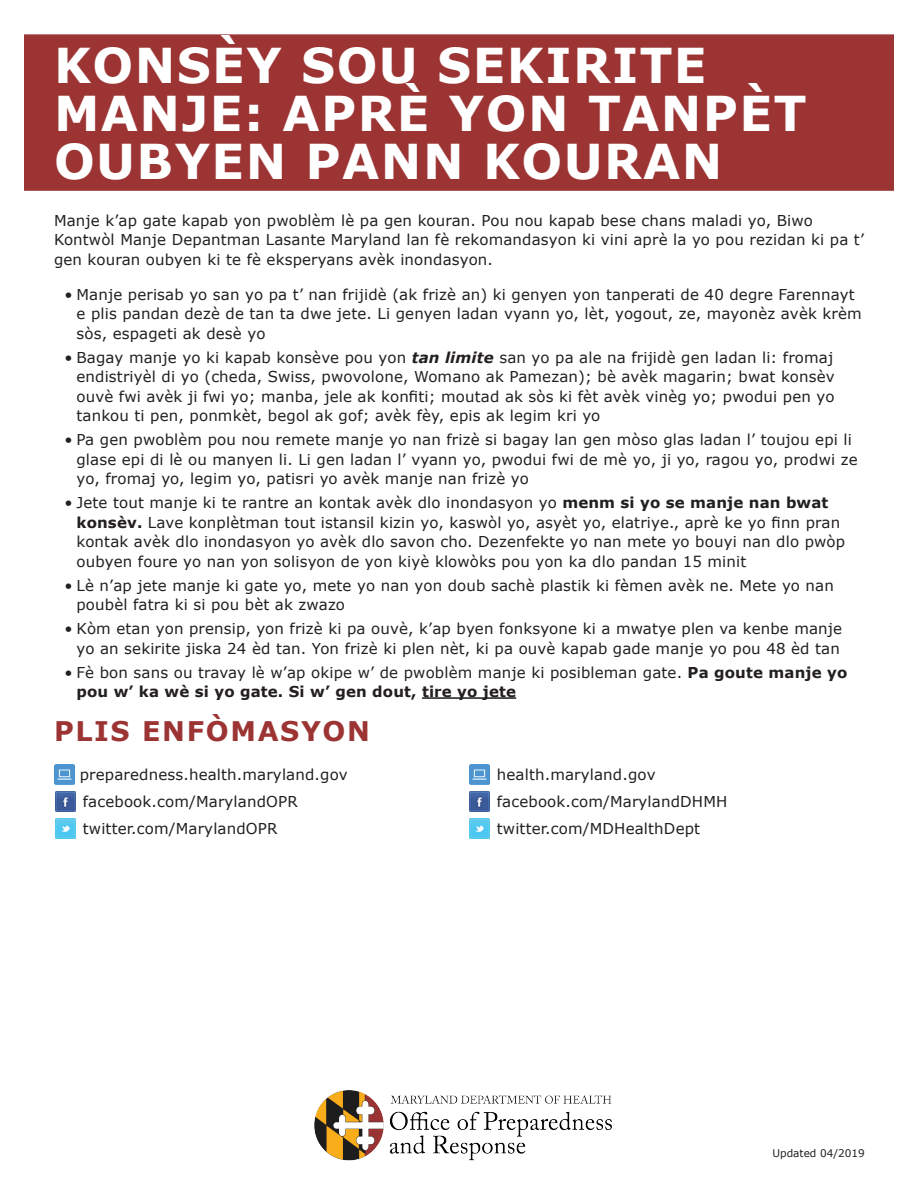
<style>
.page{position:relative;width:918px;height:1188px;background:#fff}
.page>*{position:absolute;margin:0;border:0;box-sizing:border-box;transform-origin:0 0}
.t1{font:700 48px/48px "Verdana";letter-spacing:.03em;color:#fff}
.t2{font:700 27px "Verdana";letter-spacing:.06em;color:#9c3434}
.t3{font:15px/19.5px "Verdana";letter-spacing:.01em;color:#231f20}
.t4{font:10.5px "Verdana";color:#231f20}
.s1{font-weight:700;font-style:italic}
.s2{font-weight:700}
</style>
<div class="page">
<div style="left:24px;top:34px;width:870px;height:157px;background:#9c3434;border:2px solid #9c3434"></div>
<img style="left:314px;top:1090px;width:297px;height:71px">
<hr style="left:422px;top:697px;width:94px;height:2px;background:#231f20">
<img style="left:54px;top:764px;width:20px;height:20px">
<img style="left:56px;top:791px;width:20px;height:20px">
<img style="left:56px;top:818px;width:20px;height:20px">
<img style="left:470px;top:764px;width:20px;height:20px">
<img style="left:470px;top:791px;width:20px;height:20px">
<img style="left:470px;top:818px;width:20px;height:20px">
<p class="t1" style="left:54px;top:40px;width:754px">KONSÈY SOU SEKIRITE<br>MANJE: APRÈ YON TANPÈT<br>OUBYEN PANN KOURAN</p>
<p class="t3" style="left:54px;top:210px;width:812px">Manje k’ap gate kapab yon pwoblèm lè pa gen kouran. Pou nou kapab bese chans maladi yo, Biwo<br>Kontwòl Manje Depantman Lasante Maryland lan fè rekomandasyon ki vini aprè la yo pou rezidan ki pa t’ gen kouran oubyen ki te fè eksperyans avèk inondasyon.</p>
<p class="t3" style="left:76px;top:284px;width:787px;text-indent:-12px">• Manje perisab yo san yo pa t’ nan frijidè (ak frizè an) ki genyen yon tanperati de 40 degre Farennayt e plis pandan dezè de tan ta dwe jete. Li genyen ladan vyann yo, lèt, yogout, ze, mayonèz avèk krèm sòs, espageti ak desè yo</p>
<p class="t3" style="left:76px;top:347px;width:760px;text-align:justify;text-indent:-12px">• Bagay manje yo ki kapab konsève pou yon <span class="s1">tan limite</span> san yo pa ale na frijidè gen ladan li: fromaj endistriyèl di yo (cheda, Swiss, pwovolone, Womano ak Pamezan); bè avèk magarin; bwat konsèv ouvè fwi avèk ji fwi yo; manba, jele ak konfiti; moutad ak sòs ki fèt avèk vinèg yo; pwodui pen yo tankou ti pen, ponmkèt, begol ak gof; avèk fèy, epis ak legim kri yo</p>
<p class="t3" style="left:76px;top:430px;width:783px;text-indent:-12px">• Pa gen pwoblèm pou nou remete manje yo nan frizè si bagay lan gen mòso glas ladan l’ toujou epi li glase epi di lè ou manyen li. Li gen ladan l’ vyann yo, pwodui fwi de mè yo, ji yo, ragou yo, prodwi ze yo, fromaj yo, legim yo, patisri yo avèk manje nan frizè yo</p>
<p class="t3" style="left:76px;top:493px;width:770px;text-indent:-12px">• Jete tout manje ki te rantre an kontak avèk dlo inondasyon yo <span class="s2">menm si yo se manje nan bwat konsèv.</span> Lave konplètman tout istansil kizin yo, kaswòl yo, asyèt yo, elatriye., aprè ke yo finn pran kontak avèk dlo inondasyon yo avèk dlo savon cho. Dezenfekte yo nan mete yo bouyi nan dlo pwòp oubyen foure yo nan yon solisyon de yon kiyè klowòks pou yon ka dlo pandan 15 minit</p>
<p class="t3" style="left:76px;top:575px;width:759px;text-indent:-12px">• Lè n’ap jete manje ki gate yo, mete yo nan yon doub sachè plastik ki fèmen avèk ne. Mete yo nan poubèl fatra ki si pou bèt ak zwazo</p>
<p class="t3" style="left:64px;top:619px;width:779px;text-align:right">• Kòm etan yon prensip, yon frizè ki pa ouvè, k’ap byen fonksyone ki a mwatye plen va kenbe manje yo an sekirite jiska 24 èd tan. Yon frizè ki plen nèt, ki pa ouvè kapab gade manje yo pou 48 èd tan</p>
<p class="t3" style="left:76px;top:662px;width:772px;text-indent:-12px">• Fè bon sans ou travay lè w’ap okipe w’ de pwoblèm manje ki posibleman gate. <span class="s2">Pa goute manje yo pou w’ ka wè si yo gate. Si w’ gen dout, tire yo jete</span></p>
<p class="t2" style="left:54px;top:712px;width:318px">PLIS ENFÒMASYON</p>
<p class="t3" style="left:80px;top:765px;width:269px">preparedness.health.maryland.gov</p>
<p class="t3" style="left:83px;top:792px;width:216px">facebook.com/MarylandOPR</p>
<p class="t3" style="left:83px;top:819px;width:196px">twitter.com/MarylandOPR</p>
<p class="t3" style="left:497px;top:765px;width:160px">health.maryland.gov</p>
<p class="t3" style="left:497px;top:792px;width:232px">facebook.com/MarylandDHMH</p>
<p class="t3" style="left:497px;top:819px;width:205px">twitter.com/MDHealthDept</p>
<p class="t4" style="left:772px;top:1146px;width:94px">Updated 04/2019</p>
</div>
